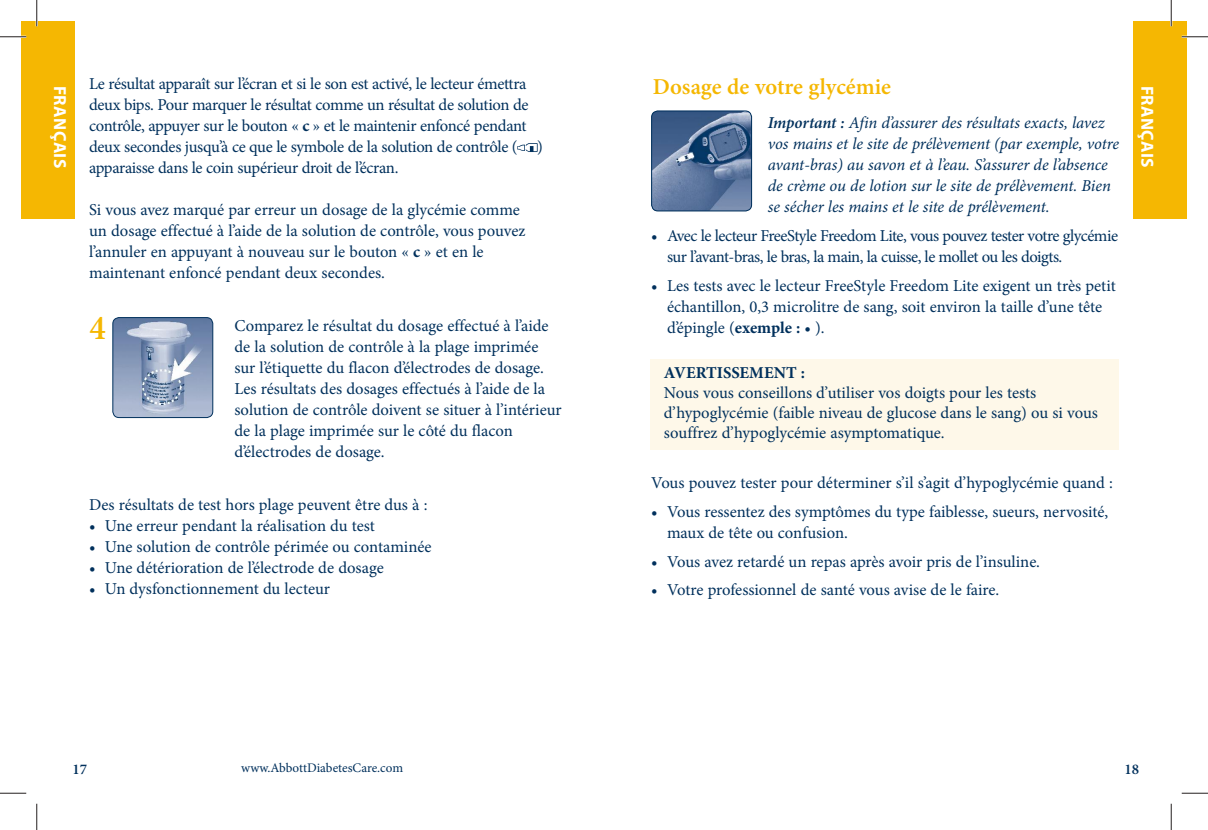
<style>
.page{position:relative;width:1208px;height:830px;background:#fff}
.page>*{position:absolute;margin:0;border:0;box-sizing:border-box;transform-origin:0 0}
.t1{font:600 35px "Minion Pro";color:#f5b702;scale:.95 1}
.t2{font:600 22.75px "Minion Pro";color:#f5b702}
.t3{font:700 17.5px "Myriad Pro";letter-spacing:.02em;color:#fff}
.t4{font:16.62px/21px "Minion Pro";letter-spacing:-.005em;color:#00305c}
.t5{font:italic 16.62px/21px "Minion Pro";letter-spacing:-.005em;color:#00305c}
.t6{font:16.62px/21px "Minion Pro";letter-spacing:-.03em;color:#00305c}
.t7{font:700 16.62px "Minion Pro";color:#00305c}
.t8{font:600 14.88px "Minion Pro";color:#00305c}
.t9{font:13.12px "Minion Pro";color:#00305c}
.s1{font-weight:700}
.s2{font-weight:600}
</style>
<div class="page">
<div style="left:21px;top:21px;width:54px;height:198px;background:#f5b702"></div>
<div style="left:1133px;top:21px;width:53px;height:198px;background:#f5b702"></div>
<div style="left:650px;top:359px;width:468px;height:91px;background:#fef8e9"></div>
<img style="left:651px;top:112px;width:100px;height:99px">
<div style="left:651px;top:110px;width:101px;height:101px;border:1px solid #00305c;border-radius:6px"></div>
<svg style="left:517px;top:143px;width:20px;height:9px"></svg>
<img style="left:114px;top:317px;width:99px;height:100px">
<div style="left:112px;top:317px;width:101px;height:101px;border:1px solid #00305c;border-radius:6px"></div>
<hr style="left:0;top:36px;width:26px;height:2px;background:#fff">
<hr style="left:1181px;top:36px;width:27px;height:2px;background:#fff">
<hr style="left:36px;top:0;width:2px;height:26px;background:#fff">
<hr style="left:1170px;top:0;width:2px;height:26px;background:#fff">
<svg style="left:0;top:36px;width:26px;height:1px"></svg>
<svg style="left:1181px;top:36px;width:27px;height:1px"></svg>
<svg style="left:0;top:792px;width:26px;height:1px"></svg>
<svg style="left:1181px;top:792px;width:27px;height:1px"></svg>
<svg style="left:36px;top:0;width:1px;height:26px"></svg>
<svg style="left:36px;top:803px;width:1px;height:27px"></svg>
<svg style="left:1170px;top:0;width:1px;height:26px"></svg>
<svg style="left:1170px;top:803px;width:1px;height:27px"></svg>
<p class="t3" style="left:72px;top:86px;width:84px;rotate:90deg">FRANÇAIS</p>
<p class="t4" style="left:89px;top:73px;width:455px">Le résultat apparaît sur l’écran et si le son est activé, le lecteur émettra deux bips. Pour marquer le résultat comme un résultat de solution de contrôle, appuyer sur le bouton « <span class="s1">c</span> » et le maintenir enfoncé pendant deux secondes jusqu’à ce que le symbole de la solution de contrôle ( ) apparaisse dans le coin supérieur droit de l’écran.</p>
<p class="t4" style="left:89px;top:199px;width:438px">Si vous avez marqué par erreur un dosage de la glycémie comme un dosage effectué à l’aide de la solution de contrôle, vous pouvez l’annuler en appuyant à nouveau sur le bouton « <span class="s1">c</span> » et en le maintenant enfoncé pendant deux secondes.</p>
<p class="t4" style="left:234px;top:315px;width:329px">Comparez le résultat du dosage effectué à l’aide de la solution de contrôle à la plage imprimée sur l’étiquette du flacon d’électrodes de dosage.<br>Les résultats des dosages effectués à l’aide de la solution de contrôle doivent se situer à l’intérieur de la plage imprimée sur le côté du flacon d’électrodes de dosage.</p>
<p class="t4" style="left:89px;top:494px;width:340px">Des résultats de test hors plage peuvent être dus à :</p>
<p class="t4" style="left:89px;top:515px;width:287px">• Une erreur pendant la réalisation du test</p>
<p class="t4" style="left:89px;top:536px;width:344px">• Une solution de contrôle périmée ou contaminée</p>
<p class="t4" style="left:89px;top:557px;width:296px">• Une détérioration de l’électrode de dosage</p>
<p class="t4" style="left:89px;top:578px;width:242px">• Un dysfonctionnement du lecteur</p>
<h1 class="t1" style="left:90px;top:303px;width:19px">4</h1>
<p class="t8" style="left:73px;top:758px;width:16px">17</p>
<p class="t9" style="left:241px;top:758px;width:163px">www.AbbottDiabetesCare.com</p>
<h2 class="t2" style="left:653px;top:71px;width:240px">Dosage de votre glycémie</h2>
<p class="t3" style="left:1158px;top:86px;width:84px;rotate:90deg">FRANÇAIS</p>
<p class="t5" style="left:767px;top:112px;width:353px"><span class="s2">Important :</span> Afin d’assurer des résultats exacts, lavez vos mains et le site de prélèvement (par exemple, votre avant-bras) au savon et à l’eau. S’assurer de l’absence de crème ou de lotion sur le site de prélèvement. Bien se sécher les mains et le site de prélèvement.</p>
<p class="t6" style="left:667px;top:225px;width:452px;text-indent:-16px">• Avec le lecteur FreeStyle Freedom Lite, vous pouvez tester votre glycémie sur l’avant-bras, le bras, la main, la cuisse, le mollet ou les doigts.</p>
<p class="t4" style="left:667px;top:275px;width:450px;text-indent:-16px">• Les tests avec le lecteur FreeStyle Freedom Lite exigent un très petit échantillon, 0,3 microlitre de sang, soit environ la taille d’une tête d’épingle (<span class="s1">exemple :</span> • ).</p>
<p class="t7" style="left:664px;top:361px;width:142px">AVERTISSEMENT :</p>
<p class="t4" style="left:664px;top:382px;width:435px;line-height:19.9px">Nous vous conseillons d’utiliser vos doigts pour les tests d’hypoglycémie (faible niveau de glucose dans le sang) ou si vous souffrez d’hypoglycémie asymptomatique.</p>
<p class="t4" style="left:651px;top:472px;width:463px">Vous pouvez tester pour déterminer s’il s’agit d’hypoglycémie quand :</p>
<p class="t4" style="left:667px;top:501px;width:442px;text-indent:-16px">• Vous ressentez des symptômes du type faiblesse, sueurs, nervosité, maux de tête ou confusion.</p>
<p class="t4" style="left:651px;top:551px;width:390px">• Vous avez retardé un repas après avoir pris de l’insuline.</p>
<p class="t4" style="left:651px;top:579px;width:349px">• Votre professionnel de santé vous avise de le faire.</p>
<p class="t8" style="left:1124px;top:758px;width:16px">18</p>
</div>
